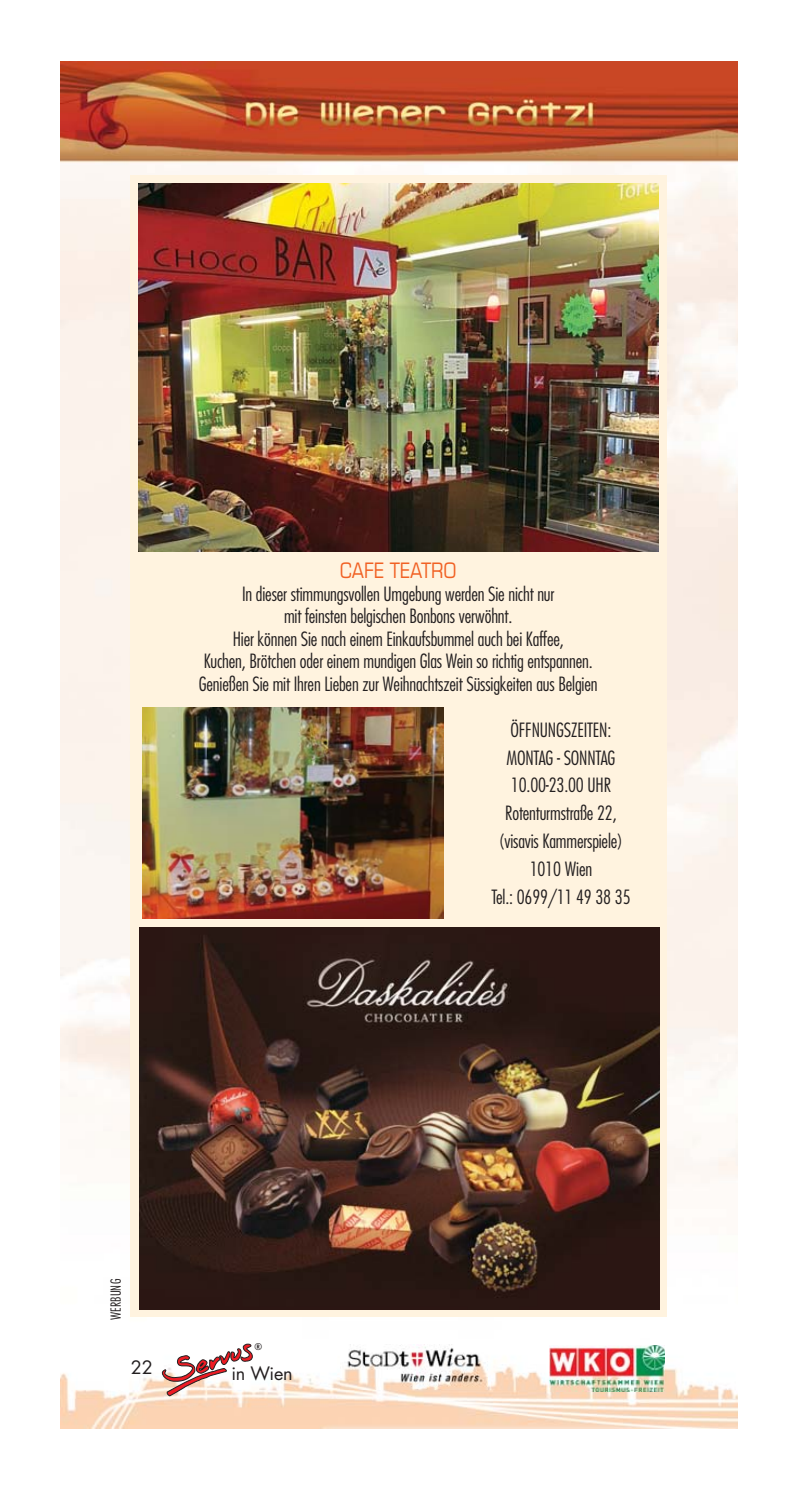
<style>
.page{position:relative;width:798px;height:1499px;background:#fff}
.page>*{position:absolute;margin:0;border:0;box-sizing:border-box;transform-origin:0 0}
.t1{font:condensed 21.38px "Eurostile";letter-spacing:-.01em;color:#f16124}
.t2{font:300 condensed 19.12px/27.9px "Futura";letter-spacing:-.01em;color:#231f20;text-align:center}
.t3{font:18px "Futura";letter-spacing:-.015em;color:#231f20}
.t4{font:300 condensed 13.5px "Futura";letter-spacing:.01em;color:#231f20}
.t5{font:500 9px "Futura";color:#231f20}
</style>
<div class="page">
<img style="left:61px;top:61px;width:676px;height:1368px">
<svg style="left:162px;top:1343px;width:95px;height:53px"></svg>
<img style="left:549px;top:1345px;width:115px;height:46px">
<img style="left:340px;top:1344px;width:147px;height:45px">
<div style="left:131px;top:175px;width:535px;height:1142px;background:#fff3df"></div>
<img style="left:139px;top:183px;width:519px;height:368px">
<img style="left:139px;top:928px;width:520px;height:381px">
<img style="left:142px;top:707px;width:301px;height:211px">
<p class="t1" style="left:340px;top:563px;width:118px">CAFE TEATRO</p>
<p class="t2" style="left:199px;top:584px;width:400px;line-height:22.5px">In dieser stimmungsvollen Umgebung werden Sie nicht nur<br>mit feinsten belgischen Bonbons verwöhnt.<br>Hier können Sie nach einem Einkaufsbummel auch bei Kaffee,<br>Kuchen, Brötchen oder einem mundigen Glas Wein so richtig entspannen.<br>Genießen Sie mit Ihren Lieben zur Weihnachtszeit Süssigkeiten aus Belgien</p>
<p class="t2" style="left:491px;top:717px;width:141px">ÖFFNUNGSZEITEN:<br>MONTAG - SONNTAG<br>10.00-23.00 UHR<br>Rotenturmstraße 22, (visavis Kammerspiele)<br>1010 Wien<br>Tel.: 0699/11 49 38 35</p>
<p class="t4" style="left:110px;top:1320px;width:43px;rotate:-90deg">WERBUNG</p>
<p class="t3" style="left:131px;top:1359px;width:23px">22</p>
<p class="t5" style="left:254px;top:1342px;width:9px">®</p>
<p class="t3" style="left:231px;top:1365px;width:63px">in Wien</p>
</div>
